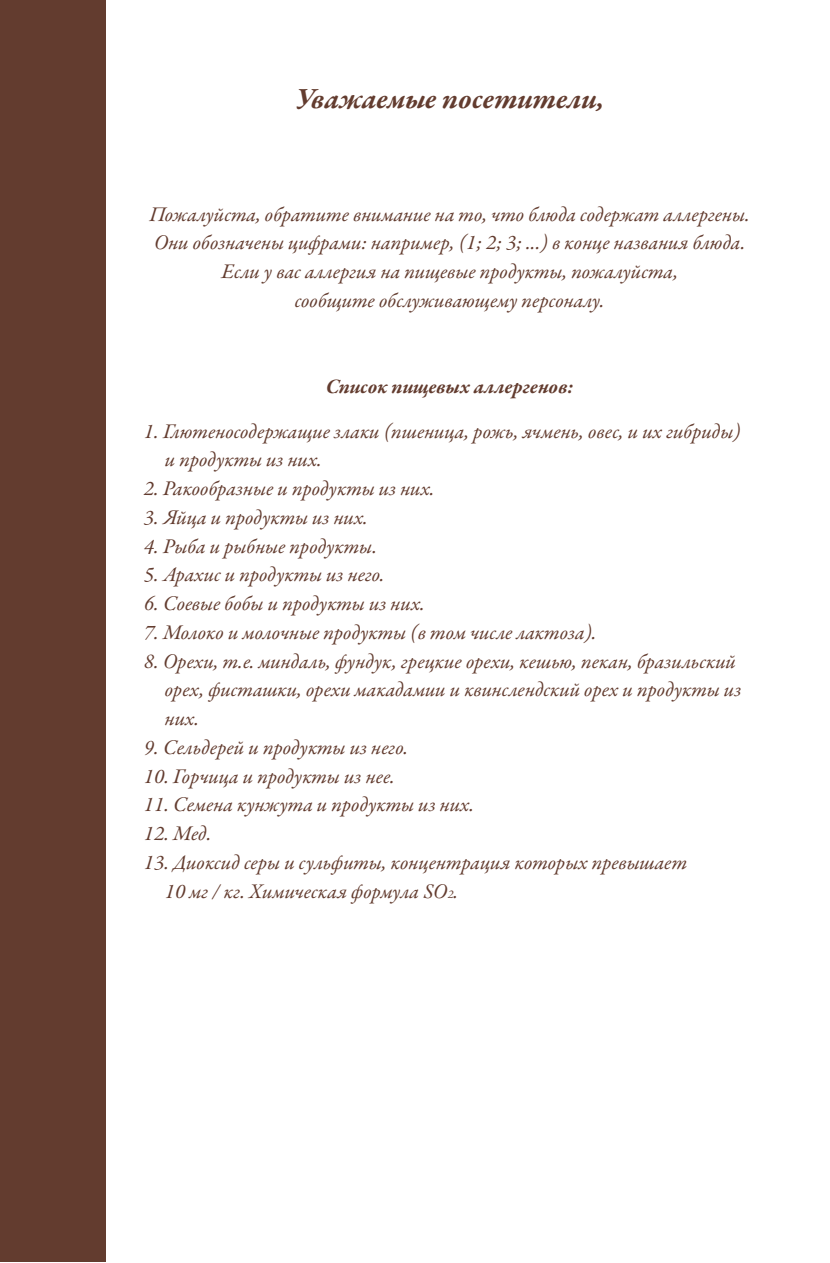
<style>
.page{position:relative;width:830px;height:1263px;background:#fff}
.page>*{position:absolute;margin:0;border:0;box-sizing:border-box;transform-origin:0 0}
.t1{font:italic 700 30px "Garamond Premr Pro";letter-spacing:-.005em;color:#633c2f}
.t2{font:italic 21px/28.8px "Garamond Premr Pro";color:#633c2f}
.t3{font:italic 700 21px "Garamond Premr Pro";letter-spacing:-.005em;color:#633c2f}
.s1{font-size:12px}
</style>
<div class="page">
<div style="left:0;top:0;width:106px;height:1262px;background:#633c2f"></div>
<h1 class="t1" style="left:295px;top:86px;width:311px">Уважаемые посетители,</h1>
<p class="t2" style="left:150px;top:201px;width:601px;text-align:center">Пожалуйста, обратите внимание на то, что блюда содержат аллергены.<br>Они обозначены цифрами: например, (1; 2; 3; ...) в конце названия блюда.<br>Если у вас аллергия на пищевые продукты, пожалуйста,<br>сообщите обслуживающему персоналу.</p>
<p class="t3" style="left:325px;top:377px;width:249px">Список пищевых аллергенов:</p>
<p class="t2" style="left:165px;top:418px;width:577px;text-indent:-21px">1. Глютеносодержащие злаки (пшеница, рожь, ячмень, овес, и их гибриды) и продукты из них.</p>
<p class="t2" style="left:144px;top:476px;width:292px">2. Ракообразные и продукты из них.</p>
<p class="t2" style="left:144px;top:505px;width:225px">3. Яйца и продукты из них.</p>
<p class="t2" style="left:144px;top:533px;width:234px">4. Рыба и рыбные продукты.</p>
<p class="t2" style="left:144px;top:562px;width:242px">5. Арахис и продукты из него.</p>
<p class="t2" style="left:144px;top:591px;width:282px">6. Соевые бобы и продукты из них.</p>
<p class="t2" style="left:144px;top:620px;width:454px">7. Молоко и молочные продукты (в том числе лактоза).</p>
<p class="t2" style="left:165px;top:648px;width:577px;text-indent:-21px">8. Орехи, т.е. миндаль, фундук, грецкие орехи, кешью, пекан, бразильский орех, фисташки, орехи макадамии и квинслендский орех и продукты из них.</p>
<p class="t2" style="left:144px;top:735px;width:266px">9. Сельдерей и продукты из него.</p>
<p class="t2" style="left:144px;top:763px;width:252px">10. Горчица и продукты из нее.</p>
<p class="t2" style="left:144px;top:792px;width:331px">11. Семена кунжута и продукты из них.</p>
<p class="t2" style="left:144px;top:821px;width:69px">12. Мед.</p>
<p class="t2" style="left:165px;top:850px;width:523px;text-indent:-21px">13. Диоксид серы и сульфиты, концентрация которых превышает<br>10 мг / кг. Химическая формула SO<span class="s1">2</span>.</p>
</div>
